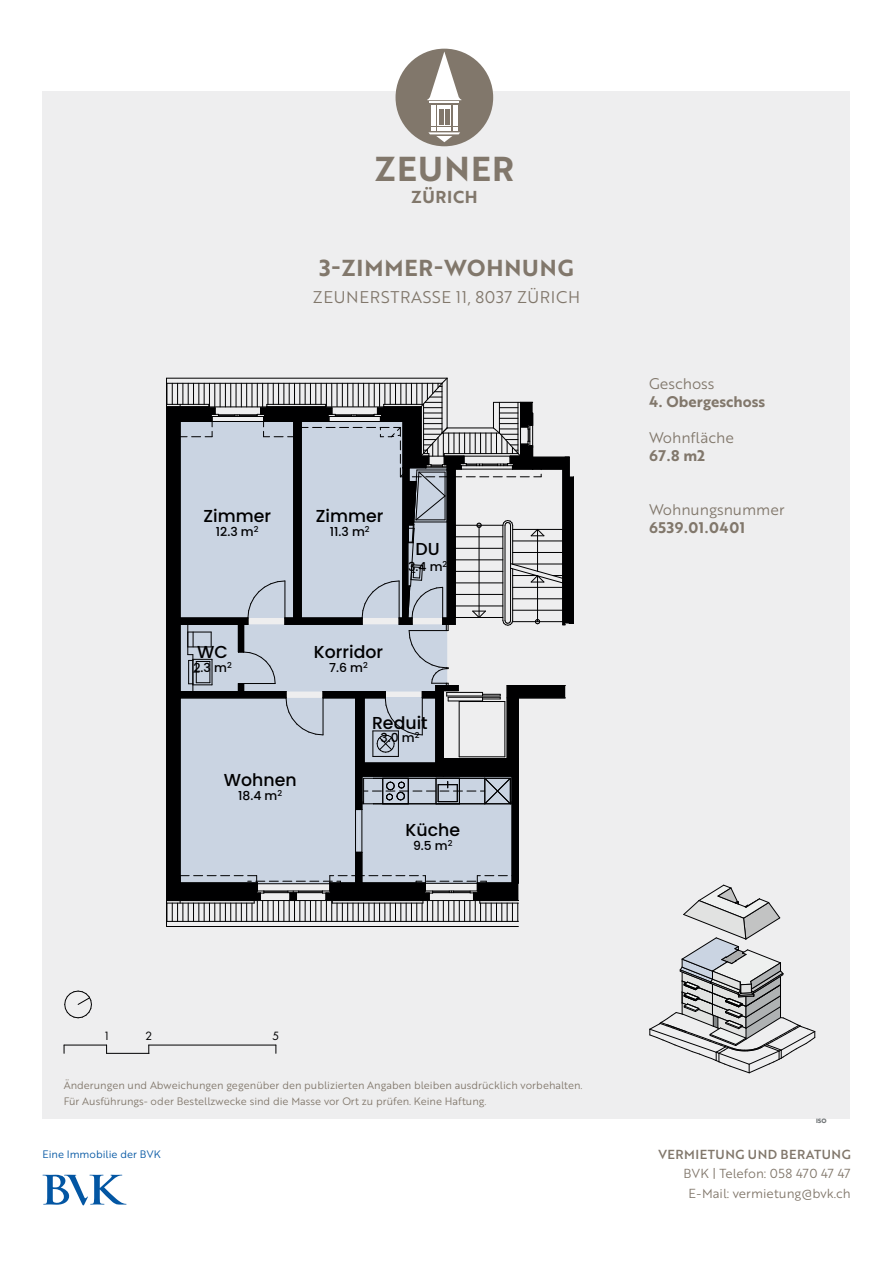
<style>
.page{position:relative;width:893px;height:1263px;background:#fff}
.page>*{position:absolute;margin:0;border:0;box-sizing:border-box;transform-origin:0 0}
.t1{font:33.6px "Brother 1816 Bold";letter-spacing:.04em;color:#81776b}
.t2{font:22.5px "Brother 1816 Bold";letter-spacing:.04em;color:#81776b}
.t3{font:500 17.25px "Poppins";color:#000001}
.t4{font:16.8px "Brother 1816 Bold";letter-spacing:.04em;color:#81776b}
.t5{font:16.5px "Brother 1816 Book";letter-spacing:.04em;color:#81776b}
.t6{font:15px "Brother 1816 Book";color:#81776b}
.t7{font:15px "Brother 1816 Bold";letter-spacing:.01em;color:#81776b}
.t8{font:15px "Brother 1816 Bold";letter-spacing:.04em;color:#81776b}
.t9{font:12.75px/19.5px "Brother 1816 Book";color:#81776b;text-align:center}
.t10{font:12.75px "Brother 1816 Medium";letter-spacing:.04em;color:#81776b}
.t11{font:500 12.3px "Poppins";color:#000001}
.t12{font:11.1px "Futura Std";color:#000001}
.t13{font:10.5px/16.5px "Brother 1816 Book";color:#81776b}
.t14{font:10.5px "Brother 1816 Book";color:#0356a3}
.t15{font:700 5.85px "Futura Std";color:#74787a}
</style>
<div class="page">
<div style="left:43px;top:91px;width:807px;height:1028px;background:#eeeeef"></div>
<div style="left:396px;top:49px;width:97px;height:97px;background:#81776b;border-radius:50%"></div>
<svg style="left:427px;top:51px;width:34px;height:52px"></svg>
<div style="left:438px;top:105px;width:13px;height:20px;background:#fff"></div>
<div style="left:453px;top:105px;width:5px;height:20px;background:#fff"></div>
<div style="left:439px;top:109px;width:5px;height:15px;background:#81776b"></div>
<div style="left:445px;top:109px;width:5px;height:15px;background:#81776b"></div>
<div style="left:431px;top:105px;width:5px;height:20px;background:#fff"></div>
<svg style="left:428px;top:127px;width:32px;height:15px"></svg>
<svg style="left:43px;top:1175px;width:84px;height:30px"></svg>
<svg style="left:65px;top:991px;width:27px;height:27px"></svg>
<hr style="left:64px;top:1045px;width:43px;height:1px;background:#000001">
<hr style="left:149px;top:1045px;width:127px;height:1px;background:#000001">
<hr style="left:107px;top:1053px;width:42px;height:1px;background:#000001">
<hr style="left:167px;top:926px;width:351px;height:1px;background:#000001">
<svg style="left:166px;top:378px;width:408px;height:548px"></svg>
<hr style="left:447px;top:692px;width:36px;height:1px;background:#000001">
<hr style="left:459px;top:701px;width:46px;height:1px;background:#000001">
<svg style="left:650px;top:885px;width:165px;height:188px"></svg>
<h1 class="t1" style="left:374px;top:144px;width:141px">ZEUNER</h1>
<h3 class="t4" style="left:411px;top:184px;width:68px">ZÜRICH</h3>
<h2 class="t2" style="left:319px;top:250px;width:256px">3-ZIMMER-WOHNUNG</h2>
<h3 class="t5" style="left:313px;top:284px;width:269px">ZEUNERSTRASSE 11, 8037 ZÜRICH</h3>
<h3 class="t3" style="left:203px;top:506px;width:69px">Zimmer</h3>
<p class="t11" style="left:216px;top:525px;width:44px">12.3 m<sup>2</sup></p>
<h3 class="t3" style="left:316px;top:506px;width:69px">Zimmer</h3>
<p class="t11" style="left:330px;top:525px;width:41px">11.3 m<sup>2</sup></p>
<h3 class="t3" style="left:416px;top:539px;width:26px">DU</h3>
<p class="t11" style="left:408px;top:560px;width:41px">3.4 m<sup>2</sup></p>
<h3 class="t3" style="left:197px;top:642px;width:32px">WC</h3>
<p class="t11" style="left:193px;top:660px;width:40px">2.3 m<sup>2</sup></p>
<h3 class="t3" style="left:224px;top:770px;width:74px">Wohnen</h3>
<p class="t11" style="left:238px;top:788px;width:45px">18.4 m<sup>2</sup></p>
<h3 class="t3" style="left:314px;top:642px;width:71px">Korridor</h3>
<p class="t11" style="left:329px;top:660px;width:40px">7.6 m<sup>2</sup></p>
<h3 class="t3" style="left:372px;top:712px;width:57px">Reduit</h3>
<p class="t11" style="left:380px;top:731px;width:41px">3.0 m<sup>2</sup></p>
<h3 class="t3" style="left:405px;top:820px;width:56px">Küche</h3>
<p class="t11" style="left:413px;top:838px;width:41px">9.5 m<sup>2</sup></p>
<h3 class="t6" style="left:649px;top:373px;width:67px">Geschoss</h3>
<h3 class="t7" style="left:649px;top:390px;width:118px">4. Obergeschoss</h3>
<h3 class="t6" style="left:649px;top:427px;width:86px">Wohnfläche</h3>
<h3 class="t7" style="left:649px;top:444px;width:57px">67.8 m2</h3>
<h3 class="t6" style="left:649px;top:499px;width:137px">Wohnungsnummer</h3>
<h3 class="t8" style="left:649px;top:516px;width:97px">6539.01.0401</h3>
<p class="t12" style="left:104px;top:1030px;width:8px">1</p>
<p class="t12" style="left:146px;top:1030px;width:8px">2</p>
<p class="t12" style="left:272px;top:1030px;width:8px">5</p>
<p class="t13" style="left:64px;top:1076px;width:520px">Änderungen und Abweichungen gegenüber den publizierten Angaben bleiben ausdrücklich vorbehalten.<br>Für Ausführungs- oder Bestellzwecke sind die Masse vor Ort zu prüfen. Keine Haftung.</p>
<p class="t15" style="left:816px;top:1117px;width:12px">ISO</p>
<p class="t14" style="left:43px;top:1146px;width:120px">Eine Immobilie der BVK</p>
<p class="t10" style="left:658px;top:1145px;width:194px">VERMIETUNG UND BERATUNG</p>
<p class="t9" style="left:683px;top:1163px;width:169px">BVK | Telefon: 058 470 47 47<br>E-Mail: vermietung@bvk.ch</p>
</div>
